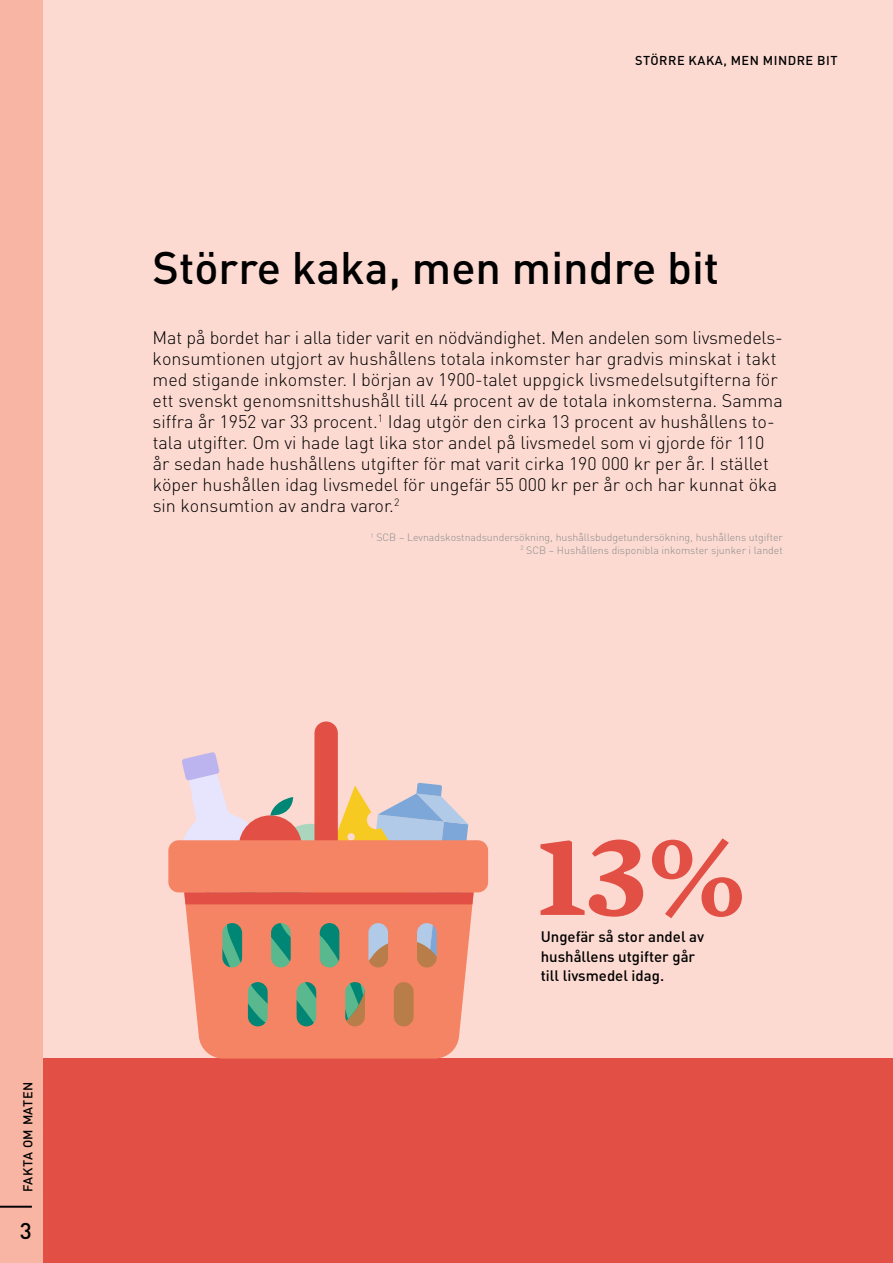
<style>
.page{position:relative;width:893px;height:1263px;background:#fcdad1}
.page>*{position:absolute;margin:0;border:0;box-sizing:border-box;transform-origin:0 0}
.t1{font:700 120px "Mercury Text G1";color:#e24f45}
.t2{font:500 45px "DIN Pro";color:#000}
.t3{font:500 22.5px "DIN Pro";color:#000}
.t4{font:300 18px/21px "DIN Pro";color:#000}
.t5{font:500 15px/19.5px "DIN Pro";color:#000}
.t6{font:500 12.75px "DIN Pro";letter-spacing:.04em;color:#000}
.t7{font:300 10.5px/12.6px "DIN Pro";color:#8b8c8c;text-align:right}
</style>
<div class="page">
<div style="left:0;top:1058px;width:893px;height:205px;background:#e24f45"></div>
<div style="left:314px;top:721px;width:24px;height:151px;background:#e24f45;border-radius:12px"></div>
<div style="left:168px;top:840px;width:320px;height:52px;background:#f58465;border-radius:10px"></div>
<svg style="left:180px;top:752px;width:294px;height:303px"></svg>
<div style="left:0;top:0;width:43px;height:1263px;background:#f9b5a3"></div>
<hr style="left:0;top:1206px;width:32px;height:2px;background:#000">
<p class="t6" style="left:19px;top:1192px;width:112px;rotate:-90deg">FAKTA OM MATEN</p>
<p class="t3" style="left:20px;top:1215px;width:13px">3</p>
<p class="t6" style="left:635px;top:52px;width:204px">STÖRRE KAKA, MEN MINDRE BIT</p>
<h2 class="t2" style="left:153px;top:237px;width:568px">Större kaka, men mindre bit</h2>
<p class="t4" style="left:153px;top:326px;width:632px">Mat på bordet har i alla tider varit en nödvändighet. Men andelen som livsmedels&shy;konsumtionen utgjort av hushållens totala inkomster har gradvis minskat i takt med stigande inkomster. I början av 1900-talet uppgick livsmedelsutgifterna för ett svenskt genomsnittshushåll till 44 procent av de totala inkomsterna. Samma siffra år 1952 var 33 procent.<sup>1</sup> Idag utgör den cirka 13 procent av hushållens to&shy;tala utgifter. Om vi hade lagt lika stor andel på livsmedel som vi gjorde för 110 år sedan hade hushållens utgifter för mat varit cirka 190 000 kr per år. I stället köper hushållen idag livsmedel för ungefär 55 000 kr per år och har kunnat öka sin konsumtion av andra varor.<sup>2</sup></p>
<p class="t7" style="left:371px;top:531px;width:414px"><sup>1</sup> SCB – Levnadskostnadsundersökning, hushållsbudgetundersökning, hushållens utgifter<br><sup>2</sup> SCB – Hushållens disponibla inkomster sjunker i landet</p>
<h1 class="t1" style="left:537px;top:800px;width:211px">13%</h1>
<p class="t5" style="left:541px;top:926px;width:165px">Ungefär så stor andel av hushållens utgifter går till livsmedel idag.</p>
</div>
